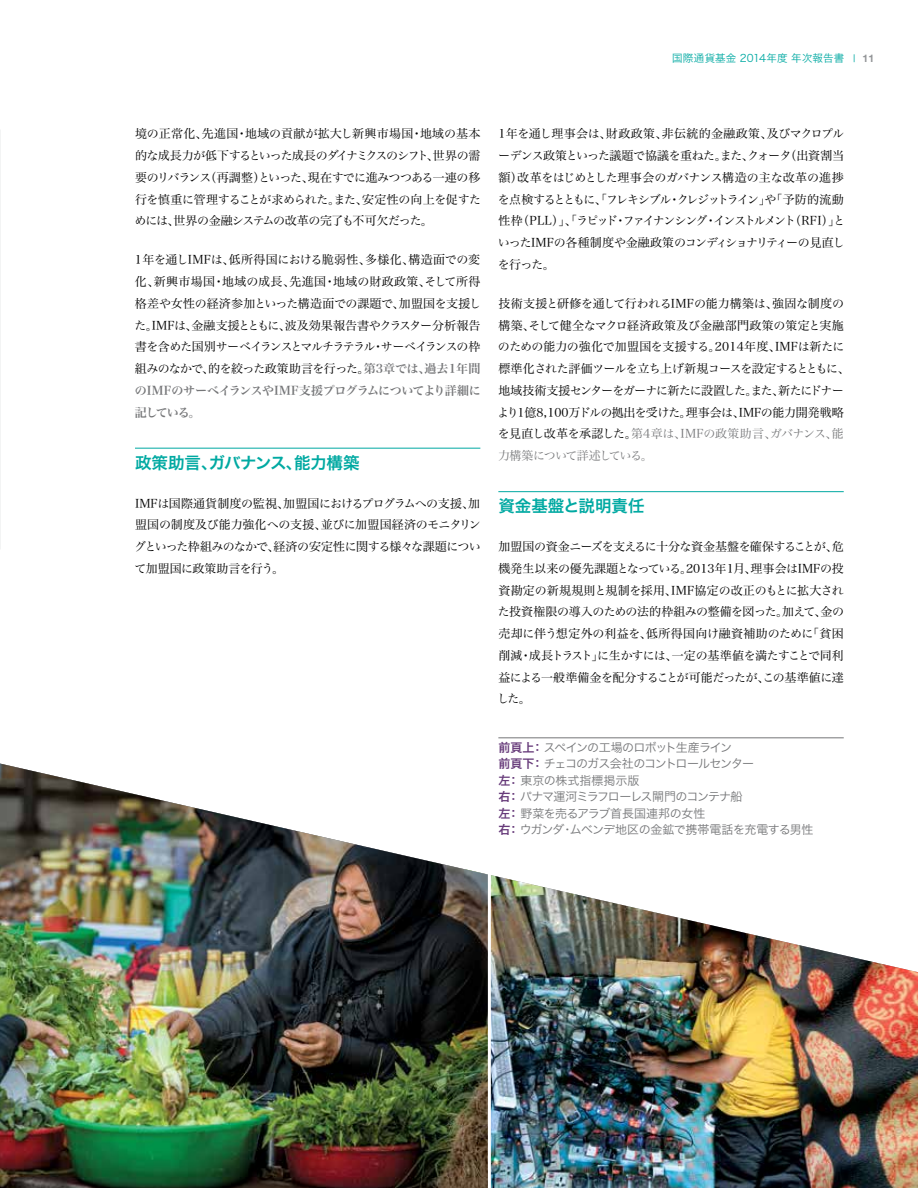
<style>
.page{position:relative;width:918px;height:1188px;background:#fff}
.page>*{position:absolute;margin:0;border:0;box-sizing:border-box;transform-origin:0 0}
.t1{font:16.5px "Hira Kaku Pro W6";letter-spacing:-.02em;color:#00a9a2}
.t2{font:16.5px "Hira Kaku Pro W6";color:#00a9a2}
.t3{font:12px/21.8px "Hira Min Pro W3";letter-spacing:-.04em;color:#000;text-align:justify}
.t4{font:12px/16.5px "Hira Kaku Pro W3";letter-spacing:-.055em;color:#757678}
.t5{font:12px/21.8px "Hira Min Pro W6";letter-spacing:-.04em;color:#757678}
.t6{font:10.5px "Hira Kaku Pro W3";letter-spacing:.01em;color:#00a9a2}
.s1{font-family:"Helvetica Neue"}
.s2{font-family:"Helvetica Neue";font-weight:700;color:#939598}
.s3{font-family:"Hira Min Pro W6";color:#757678}
.s4{color:#797a7c}
.s5{font-family:"Hira Kaku Pro W6";color:#673b7a}
</style>
<div class="page">
<img style="left:491px;top:875px;width:427px;height:313px">
<img style="left:0;top:764px;width:488px;height:424px">
<hr style="left:135px;top:448px;width:345px;height:1px;background:#00a9a2">
<hr style="left:498px;top:491px;width:346px;height:1px;background:#00a9a2">
<hr style="left:498px;top:737px;width:346px;height:1px;background:#757678">
<img style="left:0;top:130px;width:1px;height:420px">
<p class="t6" style="left:672px;top:49px;width:203px">国際通貨基金 2014年度 年次報告書 <span class="s1">|</span> <span class="s2">11</span></p>
<p class="t3" style="left:134px;top:122px;width:348px">境の正常化、先進国・地域の貢献が拡大し新興市場国・地域の基本的な成長力が低下するといった成長のダイナミクスのシフト、世界の需要のリバランス（再調整）といった、現在すでに進みつつある一連の移行を慎重に管理することが求められた。また、安定性の向上を促すためには、世界の金融システムの改革の完了も不可欠だった。</p>
<p class="t3" style="left:135px;top:248px;width:348px">1年を通しIMFは、低所得国における脆弱性、多様化、構造面での変化、新興市場国・地域の成長、先進国・地域の財政政策、そして所得格差や女性の経済参加といった構造面での課題で、加盟国を支援した。IMFは、金融支援とともに、波及効果報告書やクラスター分析報告書を含めた国別サーベイランスとマルチラテラル・サーベイランスの枠組みのなかで、的を絞った政策助言を行った。<span class="s3">第3章では、過去1年間</span></p>
<p class="t5" style="left:135px;top:379px;width:348px">のIMFのサーベイランスやIMF支援プログラムについてより詳細に記している。</p>
<h1 class="t1" style="left:135px;top:447px;width:226px">政策助言、ガバナンス、能力構築</h1>
<p class="t3" style="left:134px;top:491px;width:348px">IMFは国際通貨制度の監視、加盟国におけるプログラムへの支援、加盟国の制度及び能力強化への支援、並びに加盟国経済のモニタリングといった枠組みのなかで、経済の安定性に関する様々な課題について加盟国に政策助言を行う。</p>
<p class="t3" style="left:498px;top:122px;width:349px">1年を通し理事会は、財政政策、非伝統的金融政策、及びマクロプルーデンス政策といった議題で協議を重ねた。また、クォータ（出資割当額）改革をはじめとした理事会のガバナンス構造の主な改革の進捗を点検するとともに、「フレキシブル・クレジットライン」や「予防的流動性枠（PLL）」、「ラピッド・ファイナンシング・インストルメント（RFI）」といったIMFの各種制度や金融政策のコンディショナリティーの見直しを行った。</p>
<p class="t3" style="left:497px;top:292px;width:354px;text-align:left">技術支援と研修を通して行われるIMFの能力構築は、強固な制度の構築、そして健全なマクロ経済政策及び金融部門政策の策定と実施のための能力の強化で加盟国を支援する。2014年度、IMFは新たに標準化された評価ツールを立ち上げ新規コースを設定するとともに、地域技術支援センターをガーナに新たに設置した。また、新たにドナーより1億8,100万ドルの拠出を受けた。理事会は、IMFの能力開発戦略を見直し改革を承認した。<span class="s4">第4章は、IMFの政策助言、ガバナンス、能力構築について詳述している。</span></p>
<h1 class="t2" style="left:498px;top:491px;width:148px">資金基盤と説明責任</h1>
<p class="t3" style="left:497px;top:535px;width:349px">加盟国の資金ニーズを支えるに十分な資金基盤を確保することが、危機発生以来の優先課題となっている。2013年1月、理事会はIMFの投資勘定の新規規則と規制を採用、IMF協定の改正のもとに拡大された投資権限の導入のための法的枠組みの整備を図った。加えて、金の売却に伴う想定外の利益を、低所得国向け融資補助のために「貧困削減・成長トラスト」に生かすには、一定の基準値を満たすことで同利益による一般準備金を配分することが可能だったが、この基準値に達した。</p>
<p class="t4" style="left:498px;top:738px;width:329px"><span class="s5">前頁上：</span> スペインの工場のロボット生産ライン<br><span class="s5">前頁下：</span> チェコのガス会社のコントロールセンター<br><span class="s5">左：</span> 東京の株式指標掲示版　<br><span class="s5">右：</span> パナマ運河ミラフローレス閘門のコンテナ船<br><span class="s5">左：</span> 野菜を売るアラブ首長国連邦の女性<br><span class="s5">右：</span> ウガンダ・ムベンデ地区の金鉱で携帯電話を充電する男性　</p>
</div>
